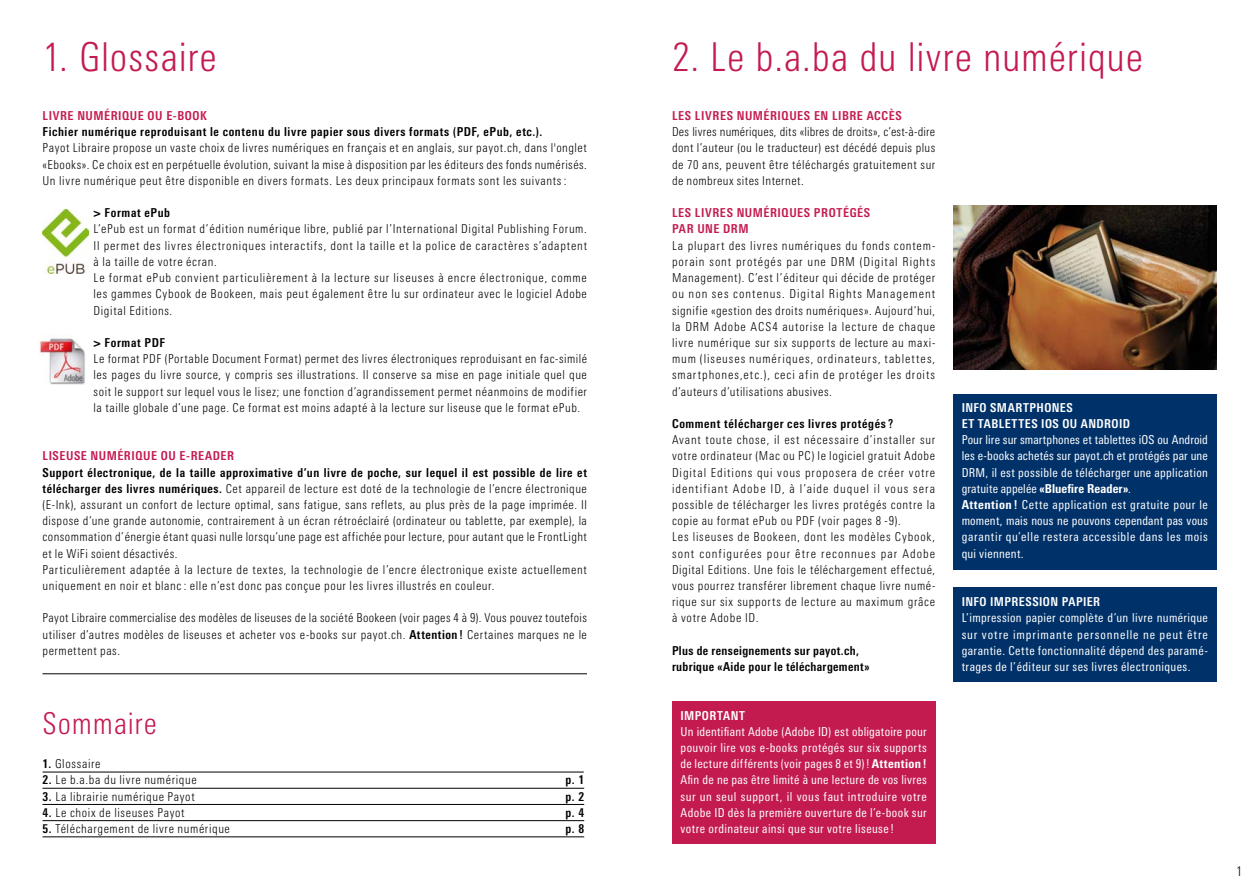
<style>
.page{position:relative;width:1259px;height:893px;background:#fff}
.page>*{position:absolute;margin:0;border:0;box-sizing:border-box;transform-origin:0 0}
.t1{font:300 condensed 39.75px "Linotype Univers";letter-spacing:.02em;color:#c31b50}
.t2{font:300 condensed 30px "Linotype Univers";letter-spacing:.025em;color:#c31b50}
.t3{font:300 condensed 13.5px "Linotype Univers";color:#000}
.t4{font:300 condensed 12.3px/16.2px "Linotype Univers";letter-spacing:.05em;color:#000;text-align:justify}
.t5{font:condensed 12.3px/16.2px "Linotype Univers";letter-spacing:.03em;color:#fff;text-align:justify}
.t6{font:700 condensed 12.3px/16.2px "Linotype Univers";letter-spacing:.045em;color:#000}
.t7{font:700 condensed 12.3px/16.2px "Linotype Univers";letter-spacing:.045em;color:#c31b50}
.t8{font:700 condensed 12.3px/16.2px "Linotype Univers";letter-spacing:.035em;color:#fff}
.s1{font-weight:700}
.s2{font-weight:800}
</style>
<div class="page">
<img style="left:39px;top:334px;width:46px;height:51px">
<img style="left:43px;top:210px;width:46px;height:63px">
<hr style="left:43px;top:772px;width:541px;height:1px;background:#000">
<hr style="left:43px;top:788px;width:541px;height:1px;background:#000">
<hr style="left:43px;top:804px;width:541px;height:1px;background:#000">
<hr style="left:43px;top:820px;width:541px;height:1px;background:#000">
<hr style="left:43px;top:837px;width:541px;height:1px;background:#000">
<hr style="left:43px;top:673px;width:544px;height:1px;background:#000">
<div style="left:953px;top:394px;width:263px;height:175px;background:#003269"></div>
<img style="left:953px;top:205px;width:263px;height:164px">
<div style="left:953px;top:587px;width:263px;height:95px;background:#003269"></div>
<div style="left:672px;top:701px;width:263px;height:142px;background:#c31b50"></div>
<h1 class="t1" style="left:43px;top:43px;width:176px">1. Glossaire</h1>
<p class="t7" style="left:43px;top:109px;width:166px">LIVRE NUMÉRIQUE OU E-BOOK</p>
<p class="t6" style="left:43px;top:125px;width:501px">Fichier numérique reproduisant le contenu du livre papier sous divers formats (PDF, ePub, etc.).</p>
<p class="t4" style="left:43px;top:142px;width:546px">Payot Libraire propose un vaste choix de livres numériques en français et en anglais, sur payot.ch, dans l'onglet «Ebooks». Ce choix est en perpétuelle évolution, suivant la mise à disposition par les éditeurs des fonds numérisés.<br>Un livre numérique peut être disponible en divers formats. Les deux principaux formats sont les suivants :</p>
<p class="t6" style="left:94px;top:206px;width:78px">&gt; Format ePub</p>
<p class="t4" style="left:94px;top:223px;width:495px;text-align:left">L’ePub est un format d’édition numérique libre, publié par l’International Digital Publishing Forum.<br>Il permet des livres électroniques interactifs, dont la taille et la police de caractères s’adaptent à la taille de votre écran.<br>Le format ePub convient particulièrement à la lecture sur liseuses à encre électronique, comme les gammes Cybook de Bookeen, mais peut également être lu sur ordinateur avec le logiciel Adobe Digital Editions.</p>
<p class="t6" style="left:94px;top:336px;width:73px">&gt; Format PDF</p>
<p class="t4" style="left:94px;top:352px;width:495px">Le format PDF (Portable Document Format) permet des livres électroniques reproduisant en fac-similé les pages du livre source, y compris ses illustrations. Il conserve sa mise en page initiale quel que soit le support sur lequel vous le lisez; une fonction d’agrandissement permet néanmoins de modifier la taille globale d’une page. Ce format est moins adapté à la lecture sur liseuse que le format ePub.</p>
<p class="t7" style="left:43px;top:449px;width:193px">LISEUSE NUMÉRIQUE OU E-READER</p>
<p class="t4" style="left:43px;top:466px;width:546px;text-align:left"><span class="s1">Support électronique, de la taille approximative d’un livre de poche, sur lequel il est possible de lire et télécharger des livres numériques.</span> Cet appareil de lecture est doté de la technologie de l’encre électronique (E-Ink), assurant un confort de lecture optimal, sans fatigue, sans reflets, au plus près de la page imprimée. Il dispose d’une grande autonomie, contrairement à un écran rétroéclairé (ordinateur ou tablette, par exemple), la consommation d’énergie étant quasi nulle lorsqu’une page est affichée pour lecture, pour autant que le FrontLight et le WiFi soient désactivés.<br>Particulièrement adaptée à la lecture de textes, la technologie de l’encre électronique existe actuellement uniquement en noir et blanc : elle n’est donc pas conçue pour les livres illustrés en couleur.</p>
<p class="t4" style="left:43px;top:611px;width:546px">Payot Libraire commercialise des modèles de liseuses de la société Bookeen (voir pages 4 à 9). Vous pouvez toutefois utiliser d’autres modèles de liseuses et acheter vos e-books sur payot.ch. <span class="s1">Attention !</span> Certaines marques ne le permettent pas.</p>
<h2 class="t2" style="left:43px;top:713px;width:116px">Sommaire</h2>
<p class="t4" style="left:43px;top:757px;width:59px"><span class="s1">1.</span> Glossaire</p>
<p class="t4" style="left:43px;top:773px;width:156px"><span class="s1">2.</span> Le b.a.ba du livre numérique</p>
<p class="t6" style="left:565px;top:773px;width:20px">p. 1</p>
<p class="t4" style="left:43px;top:790px;width:154px"><span class="s1">3.</span> La librairie numérique Payot</p>
<p class="t6" style="left:565px;top:789px;width:20px">p. 2</p>
<p class="t4" style="left:43px;top:806px;width:144px"><span class="s1">4.</span> Le choix de liseuses Payot</p>
<p class="t6" style="left:565px;top:806px;width:20px">p. 4</p>
<p class="t4" style="left:43px;top:822px;width:189px"><span class="s1">5.</span> Téléchargement de livre numérique</p>
<p class="t6" style="left:565px;top:822px;width:20px">p. 8</p>
<h1 class="t1" style="left:672px;top:43px;width:472px">2. Le b.a.ba du livre numérique</h1>
<p class="t7" style="left:672px;top:109px;width:231px">LES LIVRES NUMÉRIQUES EN LIBRE ACCÈS</p>
<p class="t4" style="left:672px;top:125px;width:265px">Des livres numériques, dits «libres de droits», c’est-à-dire dont l’auteur (ou le traducteur) est décédé depuis plus de 70 ans, peuvent être téléchargés gratuitement sur de nombreux sites Internet.</p>
<p class="t7" style="left:672px;top:206px;width:200px">LES LIVRES NUMÉRIQUES PROTÉGÉS<br>PAR UNE DRM</p>
<p class="t4" style="left:672px;top:239px;width:265px">La plupart des livres numériques du fonds contem&shy;porain sont protégés par une DRM (Digital Rights Management). C’est l’éditeur qui décide de protéger ou non ses contenus. Digital Rights Management signifie «gestion des droits numériques». Aujourd’hui, la DRM Adobe ACS4 autorise la lecture de chaque livre numérique sur six supports de lecture au maxi&shy;mum (liseuses numériques, ordinateurs, tablettes, smartphones,etc.), ceci afin de protéger les droits d’auteurs d’utilisations abusives.</p>
<p class="t6" style="left:672px;top:417px;width:223px">Comment télécharger ces livres protégés ?</p>
<p class="t4" style="left:672px;top:433px;width:265px;text-align:left">Avant toute chose, il est nécessaire d’installer sur votre ordinateur (Mac ou PC) le logiciel gratuit Adobe Digital Editions qui vous proposera de créer votre identifiant Adobe ID, à l’aide duquel il vous sera possible de télécharger les livres protégés contre la copie au format ePub ou PDF (voir pages 8 -9).<br>Les liseuses de Bookeen, dont les modèles Cybook, sont configurées pour être reconnues par Adobe Digital Editions. Une fois le téléchargement effectué, vous pourrez transférer librement chaque livre numé&shy;rique sur six supports de lecture au maximum grâce à votre Adobe ID.</p>
<p class="t6" style="left:672px;top:644px;width:199px">Plus de renseignements sur payot.ch, rubrique «Aide pour le téléchargement»</p>
<p class="t8" style="left:680px;top:708px;width:66px">IMPORTANT</p>
<p class="t5" style="left:680px;top:725px;width:248px">Un identifiant Adobe (Adobe ID) est obligatoire pour pouvoir lire vos e-books protégés sur six supports de lecture différents (voir pages 8 et 9) ! <span class="s2">Attention !<br></span>Afin de ne pas être limité à une lecture de vos livres sur un seul support, il vous faut introduire votre Adobe ID dès la première ouverture de l’e-book sur votre ordinateur ainsi que sur votre liseuse !</p>
<p class="t8" style="left:961px;top:401px;width:170px">INFO SMARTPHONES<br>ET TABLETTES IOS OU ANDROID</p>
<p class="t5" style="left:961px;top:433px;width:248px;text-align:left">Pour lire sur smartphones et tablettes iOS ou Android les e-books achetés sur payot.ch et protégés par une DRM, il est possible de télécharger une application gratuite appelée <span class="s2">«Bluefire Reader»</span>.<br><span class="s2">Attention !</span> Cette application est gratuite pour le moment, mais nous ne pouvons cependant pas vous garantir qu’elle restera accessible dans les mois qui viennent.</p>
<p class="t8" style="left:961px;top:595px;width:140px">INFO IMPRESSION PAPIER</p>
<p class="t5" style="left:961px;top:611px;width:248px">L’impression papier complète d’un livre numérique sur votre imprimante personnelle ne peut être garantie. Cette fonctionnalité dépend des paramé&shy;trages de l’éditeur sur ses livres électroniques.</p>
<p class="t3" style="left:1236px;top:866px;width:7px">1</p>
</div>
